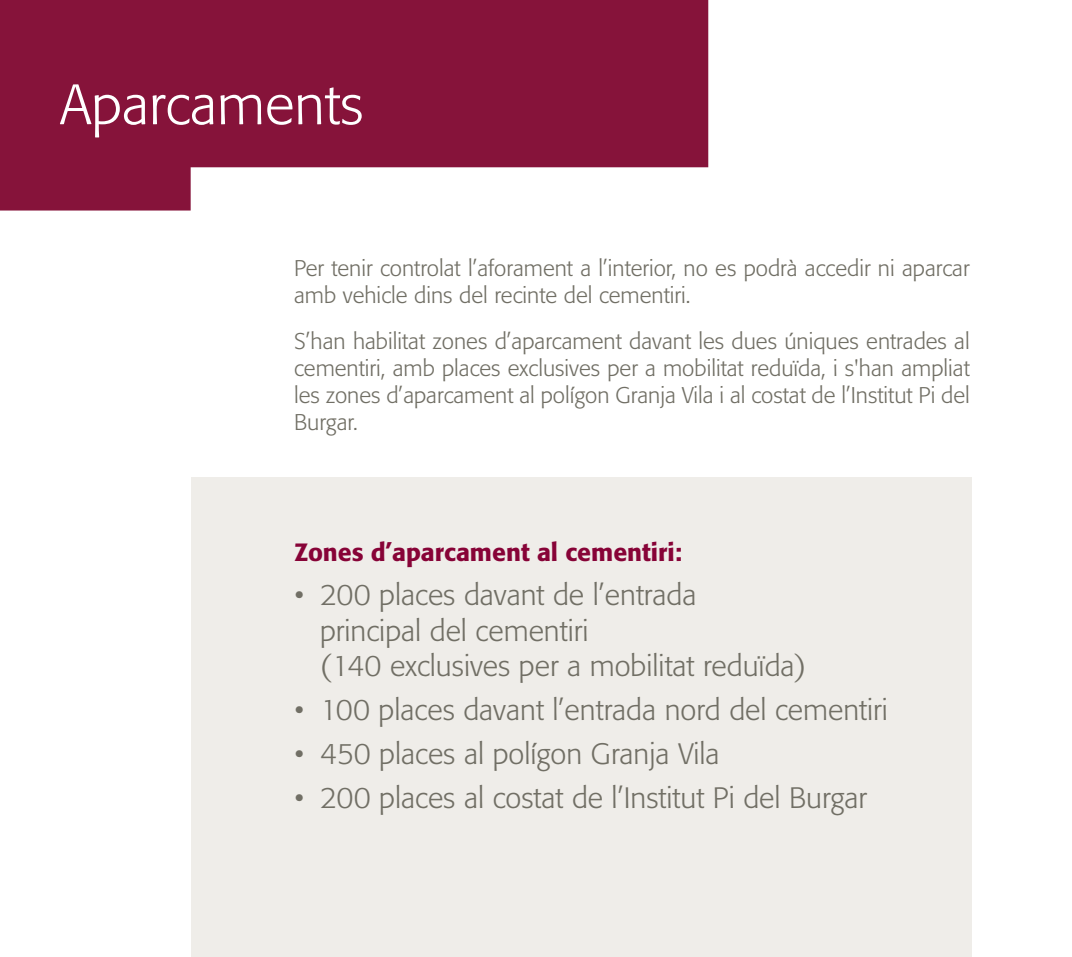
<style>
.page{position:relative;width:1072px;height:957px;background:#fff}
.page>*{position:absolute;margin:0;border:0;box-sizing:border-box;transform-origin:0 0}
.t1{font:300 56.25px "Formata";color:#fff}
.t2{font:300 29.25px/35.1px "Formata";color:#716f65}
.t3{font:500 24.75px "Formata";color:#870337}
.t4{font:300 22.5px/27px "Formata";color:#716f65}
</style>
<div class="page">
<svg style="left:0;top:0;width:708px;height:210px;background:#973657"></svg>
<div style="left:191px;top:477px;width:780px;height:480px;background:#efede9"></div>
<h1 class="t1" style="left:60px;top:72px;width:305px">Aparcaments</h1>
<p class="t4" style="left:294px;top:255px;width:677px">Per tenir controlat l’aforament a l’interior, no es podrà accedir ni aparcar amb vehicle dins del recinte del cementiri.</p>
<p class="t4" style="left:294px;top:328px;width:677px;text-align:justify">S’han habilitat zones d’aparcament davant les dues úniques entrades al cementiri, amb places exclusives per a mobilitat reduïda, i s'han ampliat les zones d’aparcament al polígon Granja Vila i al costat de l’Institut Pi del Burgar.</p>
<p class="t3" style="left:294px;top:537px;width:389px">Zones d’aparcament al cementiri:</p>
<h2 class="t2" style="left:320px;top:578px;width:487px;text-indent:-26px">• 200 places davant de l’entrada<br>principal del cementiri<br>(140 exclusives per a mobilitat reduïda)</h2>
<h2 class="t2" style="left:294px;top:692px;width:595px">• 100 places davant l’entrada nord del cementiri</h2>
<h2 class="t2" style="left:294px;top:736px;width:426px">• 450 places al polígon Granja Vila</h2>
<h2 class="t2" style="left:294px;top:780px;width:574px">• 200 places al costat de l’Institut Pi del Burgar</h2>
</div>
